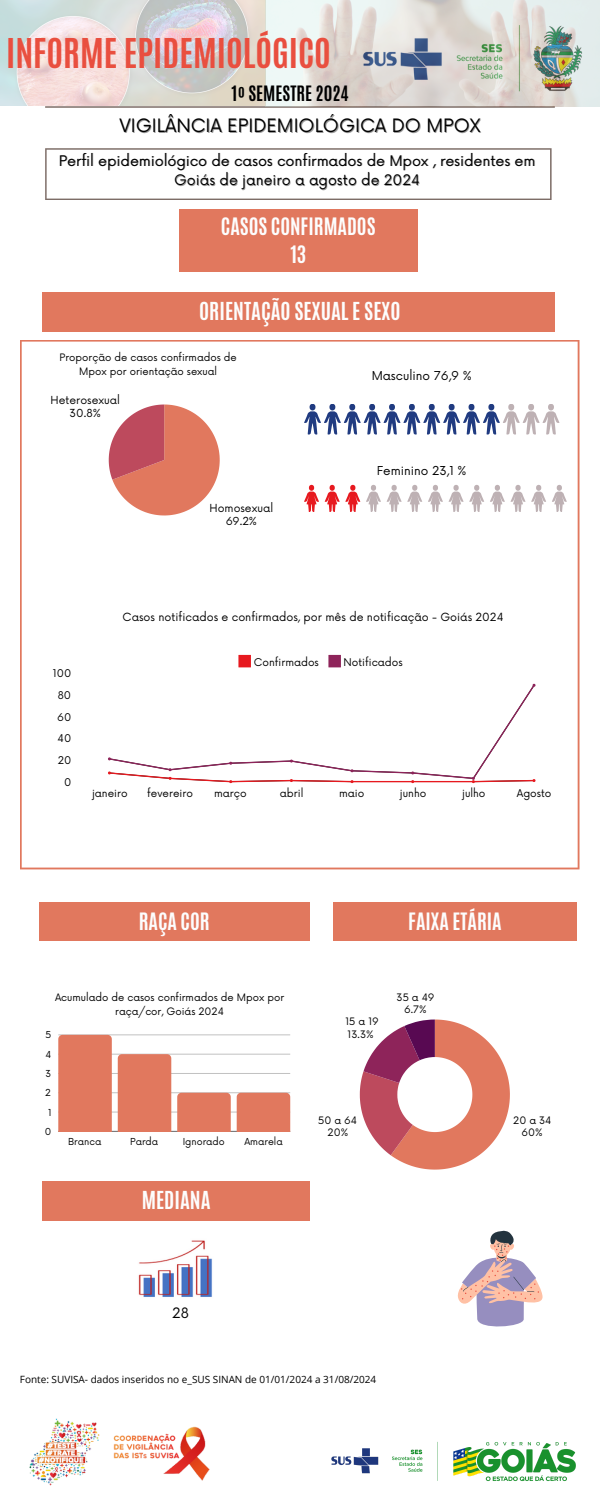
<style>
.page{position:relative;width:600px;height:1500px;background:#fff}
.page>*{position:absolute;margin:0;border:0;box-sizing:border-box;transform-origin:0 0}
.t1{font:700 34.3px "Antonio";color:#e94f3f}
.t2{font:700 20.7px "Antonio";color:#fdfdfd}
.t3{font:700 20.1px/27.9px "Antonio";color:#fdfdfd;text-align:center}
.t4{font:700 20px "Antonio";color:#fdfdfd}
.t5{font:18px "Now";color:#000}
.t6{font:700 17.7px "Antonio";color:#000}
.t7{font:14.2px "Now";color:#000}
.t8{font:14px "Now";color:#000}
.t9{font:12px "Now";color:#000}
.t10{font:11px "Now";color:#000}
.t11{font:10.8px/13.2px "Now";color:#000;text-align:center}
.t12{font:10.4px "Now";color:#000}
.t13{font:10px/12.3px "Now";color:#000;text-align:center}
.t14{font:10px "Open Sans";color:#000}
.t15{font:9.4px "Now";color:#000}
</style>
<div class="page">
<svg style="left:20px;top:340px;width:559px;height:529px"></svg>
<svg style="left:109px;top:405px;width:111px;height:111px"></svg>
<hr style="left:58px;top:1131px;width:232px;height:1px;background:#000;opacity:.6">
<hr style="left:58px;top:1112px;width:232px;height:1px;background:#000;opacity:.25">
<hr style="left:58px;top:1093px;width:232px;height:1px;background:#000;opacity:.25">
<hr style="left:58px;top:1073px;width:232px;height:1px;background:#c2c2c2">
<hr style="left:58px;top:1054px;width:232px;height:1px;background:#d5d5d5">
<hr style="left:58px;top:1035px;width:232px;height:1px;background:#e8e8e8">
<div style="left:58px;top:1035px;width:54px;height:96px;background:#e1785e"></div>
<div style="left:118px;top:1054px;width:53px;height:77px;background:#e1785e"></div>
<div style="left:177px;top:1093px;width:54px;height:38px;background:#e1785e"></div>
<div style="left:237px;top:1093px;width:53px;height:38px;background:#e1785e"></div>
<svg style="left:304px;top:404px;width:96px;height:30px"></svg>
<svg style="left:503px;top:404px;width:56px;height:30px"></svg>
<svg style="left:360px;top:1020px;width:150px;height:150px"></svg>
<svg style="left:238px;top:655px;width:13px;height:12px"></svg>
<svg style="left:328px;top:655px;width:13px;height:12px"></svg>
<svg style="left:108px;top:683px;width:428px;height:100px"></svg>
<svg style="left:45px;top:148px;width:507px;height:52px"></svg>
<div style="left:179px;top:209px;width:239px;height:63px;background:#e1785e"></div>
<div style="left:42px;top:292px;width:512px;height:40px;background:#e1785e"></div>
<div style="left:39px;top:902px;width:270px;height:39px;background:#e1785e"></div>
<hr style="left:45px;top:106px;width:510px;height:2px;background:#7d6d67">
<div style="left:333px;top:902px;width:244px;height:39px;background:#e1785e"></div>
<img style="left:331px;top:1442px;width:245px;height:39px">
<img style="left:29px;top:1418px;width:181px;height:68px">
<svg style="left:304px;top:485px;width:56px;height:27px"></svg>
<svg style="left:366px;top:485px;width:98px;height:27px"></svg>
<svg style="left:457px;top:1230px;width:86px;height:97px"></svg>
<img style="left:0;top:0;width:600px;height:107px">
<div style="left:43px;top:1181px;width:267px;height:40px;background:#e1785e"></div>
<img style="left:138px;top:1240px;width:74px;height:57px">
<h2 class="t1" style="left:6px;top:29px;width:326px">INFORME EPIDEMIOLÓGICO</h2>
<p class="t6" style="left:232px;top:81px;width:119px">1º SEMESTRE 2024</p>
<p class="t5" style="left:119px;top:115px;width:363px">VIGILÂNCIA EPIDEMIOLÓGICA DO MPOX</p>
<p class="t7" style="left:59px;top:152px;width:478px">Perfil epidemiológico de casos confirmados de Mpox , residentes em</p>
<p class="t7" style="left:174px;top:172px;width:247px">Goiás de janeiro a agosto de 2024</p>
<p class="t3" style="left:221px;top:212px;width:156px">CASOS CONFIRMADOS<br>13</p>
<p class="t2" style="left:199px;top:297px;width:203px">ORIENTAÇÃO SEXUAL E SEXO</p>
<h3 class="t13" style="left:60px;top:351px;width:179px;line-height:13.5px">Proporção de casos confirmados de<br>Mpox por orientação sexual</h3>
<p class="t11" style="left:51px;top:394px;width:71px">Heterosexual<br>30.8%</p>
<p class="t11" style="left:210px;top:502px;width:65px">Homosexual<br>69.2%</p>
<h3 class="t9" style="left:372px;top:369px;width:102px">Masculino 76,9 %</h3>
<p class="t9" style="left:377px;top:464px;width:91px">Feminino 23,1 %</p>
<h3 class="t10" style="left:123px;top:610px;width:382px">Casos notificados e confirmados, por mês de notificação - Goiás 2024</h3>
<p class="t12" style="left:53px;top:668px;width:20px">100</p>
<p class="t12" style="left:58px;top:689px;width:15px">80</p>
<p class="t12" style="left:57px;top:711px;width:16px">60</p>
<p class="t12" style="left:58px;top:733px;width:15px">40</p>
<p class="t12" style="left:58px;top:754px;width:15px">20</p>
<p class="t12" style="left:64px;top:776px;width:9px">0</p>
<p class="t12" style="left:254px;top:657px;width:66px">Confi rmados</p>
<p class="t12" style="left:344px;top:657px;width:61px">Notificados</p>
<p class="t12" style="left:92px;top:787px;width:37px">janeiro</p>
<p class="t12" style="left:147px;top:787px;width:47px">fevereiro</p>
<p class="t12" style="left:214px;top:787px;width:34px">março</p>
<p class="t12" style="left:280px;top:787px;width:25px">abril</p>
<p class="t12" style="left:339px;top:787px;width:27px">maio</p>
<p class="t12" style="left:400px;top:787px;width:28px">junho</p>
<p class="t12" style="left:462px;top:787px;width:25px">julho</p>
<p class="t12" style="left:517px;top:787px;width:36px">Agosto</p>
<p class="t4" style="left:139px;top:907px;width:72px">RAÇA COR</p>
<h1 class="t4" style="left:408px;top:907px;width:95px">FAIXA ETÁRIA</h1>
<p class="t13" style="left:55px;top:992px;width:231px;line-height:13.5px">Acumulado de casos confirmados de Mpox por raça/cor, Goiás 2024</p>
<p class="t15" style="left:45px;top:1030px;width:7px">5</p>
<p class="t15" style="left:45px;top:1049px;width:7px">4</p>
<p class="t15" style="left:45px;top:1068px;width:7px">3</p>
<p class="t15" style="left:45px;top:1088px;width:7px">2</p>
<p class="t15" style="left:48px;top:1107px;width:5px">1</p>
<p class="t15" style="left:45px;top:1126px;width:8px">0</p>
<p class="t15" style="left:68px;top:1136px;width:35px">Branca</p>
<p class="t15" style="left:130px;top:1136px;width:30px">Parda</p>
<p class="t15" style="left:183px;top:1136px;width:44px">Ignorado</p>
<p class="t15" style="left:244px;top:1136px;width:40px">Amarela</p>
<p class="t2" style="left:142px;top:1185px;width:70px">MEDIANA</p>
<p class="t13" style="left:345px;top:1016px;width:35px;text-align:left">15 a 19<br>13.3%</p>
<p class="t13" style="left:397px;top:992px;width:40px">35 a 49<br>6.7%</p>
<p class="t13" style="left:318px;top:1115px;width:40px">50 a 64<br>20%</p>
<p class="t8" style="left:172px;top:1305px;width:18px">28</p>
<h3 class="t14" style="left:20px;top:1373px;width:358px">Fonte: SUVISA- dados inseridos no e_SUS SINAN de 01/01/2024 a 31/08/2024</h3>
<p class="t13" style="left:513px;top:1115px;width:40px">20 a 34<br>60%</p>
</div>
